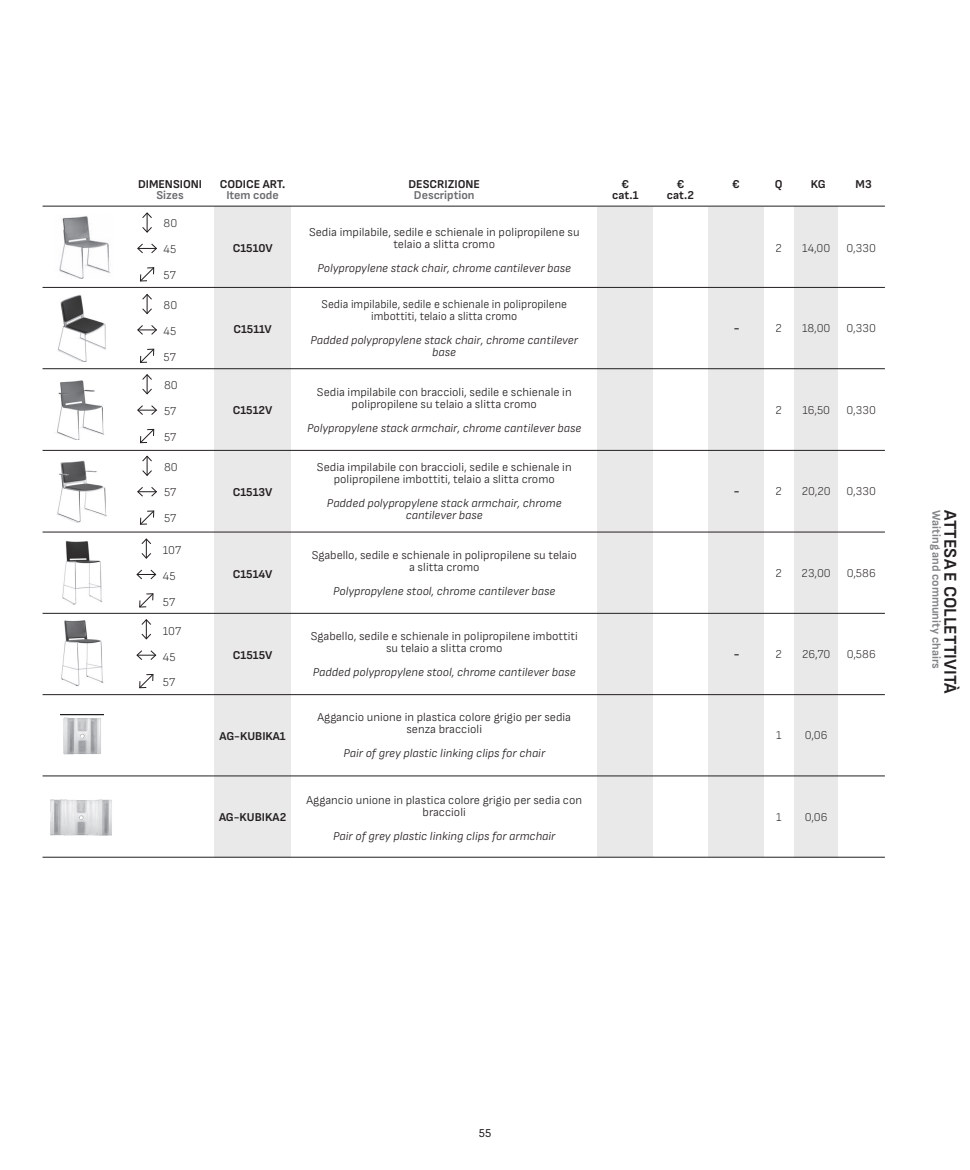
<style>
.page{position:relative;width:970px;height:1170px;background:#fff}
.page>*{position:absolute;margin:0;border:0;box-sizing:border-box;transform-origin:0 0}
.t1{font:700 18px "Sofia Sans";color:#231f20}
.t2{font:300 12px/12px "Sofia Sans";color:#231f20;text-align:center}
.t3{font:italic 300 12px/12px "Sofia Sans";color:#231f20;text-align:center}
.t4{font:300 12px "Sofia Sans";color:#231f20}
.t5{font:700 12px "Sofia Sans";color:#231f20}
.t6{font:300 12px/12px "Sofia Sans";color:#231f20;text-align:center;scale:.96 1}
.t7{font:700 12px "Sofia Sans";color:#808285}
.t8{font:700 12px "Sofia Sans";color:#6c6d70}
.t9{font:12px "Sofia Sans";color:#231f20}
</style>
<div class="page">
<div style="left:708px;top:207px;width:55px;height:649px;background:#e9e9e9"></div>
<div style="left:597px;top:207px;width:56px;height:649px;background:#e9e9e9"></div>
<div style="left:794px;top:206px;width:43px;height:651px;background:#e9e9e9"></div>
<div style="left:214px;top:206px;width:77px;height:651px;background:#e9e9e9"></div>
<hr style="left:43px;top:206px;width:841px;height:1px;background:#231f20">
<hr style="left:43px;top:368px;width:841px;height:1px;background:#231f20">
<hr style="left:43px;top:450px;width:841px;height:1px;background:#231f20">
<hr style="left:43px;top:531px;width:841px;height:1px;background:#231f20">
<hr style="left:43px;top:775px;width:841px;height:1px;background:#231f20">
<hr style="left:43px;top:613px;width:841px;height:1px;background:#231f20">
<hr style="left:43px;top:856px;width:841px;height:1px;background:#231f20">
<hr style="left:43px;top:694px;width:841px;height:1px;background:#231f20">
<hr style="left:43px;top:287px;width:841px;height:1px;background:#231f20">
<svg style="left:137px;top:243px;width:20px;height:10px"></svg>
<svg style="left:142px;top:212px;width:10px;height:21px"></svg>
<svg style="left:140px;top:267px;width:14px;height:14px"></svg>
<svg style="left:137px;top:405px;width:20px;height:10px"></svg>
<svg style="left:142px;top:374px;width:10px;height:20px"></svg>
<svg style="left:140px;top:429px;width:14px;height:14px"></svg>
<svg style="left:137px;top:325px;width:20px;height:10px"></svg>
<svg style="left:142px;top:294px;width:10px;height:20px"></svg>
<svg style="left:140px;top:348px;width:14px;height:15px"></svg>
<svg style="left:137px;top:487px;width:20px;height:9px"></svg>
<svg style="left:142px;top:455px;width:10px;height:21px"></svg>
<svg style="left:140px;top:510px;width:14px;height:14px"></svg>
<svg style="left:136px;top:569px;width:20px;height:10px"></svg>
<svg style="left:136px;top:650px;width:20px;height:10px"></svg>
<svg style="left:141px;top:538px;width:10px;height:20px"></svg>
<svg style="left:141px;top:619px;width:10px;height:20px"></svg>
<svg style="left:139px;top:593px;width:14px;height:14px"></svg>
<svg style="left:139px;top:674px;width:14px;height:14px"></svg>
<img style="left:59px;top:216px;width:51px;height:63px">
<img style="left:57px;top:295px;width:49px;height:67px">
<img style="left:57px;top:380px;width:47px;height:60px">
<img style="left:56px;top:460px;width:51px;height:62px">
<img style="left:62px;top:541px;width:41px;height:64px">
<img style="left:61px;top:620px;width:43px;height:67px">
<img style="left:60px;top:714px;width:44px;height:41px">
<img style="left:50px;top:799px;width:62px;height:37px">
<p class="t5" style="left:138px;top:177px;width:66px">DIMENSIONI</p>
<p class="t5" style="left:732px;top:177px;width:9px">€</p>
<p class="t8" style="left:156px;top:187px;width:29px">Sizes</p>
<p class="t5" style="left:220px;top:177px;width:67px">CODICE ART.</p>
<p class="t8" style="left:226px;top:187px;width:54px">Item code</p>
<p class="t5" style="left:408px;top:177px;width:73px">DESCRIZIONE</p>
<p class="t8" style="left:414px;top:187px;width:62px">Description</p>
<p class="t5" style="left:621px;top:177px;width:9px">€</p>
<p class="t5" style="left:612px;top:187px;width:28px">cat.1</p>
<p class="t5" style="left:676px;top:177px;width:9px">€</p>
<p class="t5" style="left:667px;top:187px;width:29px">cat.2</p>
<p class="t4" style="left:164px;top:216px;width:15px">80</p>
<p class="t4" style="left:164px;top:242px;width:14px">45</p>
<p class="t5" style="left:233px;top:241px;width:41px">C1510V</p>
<p class="t4" style="left:164px;top:268px;width:14px">57</p>
<p class="t2" style="left:309px;top:226px;width:272px">Sedia impilabile, sedile e schienale in polipropilene su</p>
<p class="t2" style="left:393px;top:238px;width:103px">telaio a slitta cromo</p>
<p class="t3" style="left:317px;top:262px;width:255px">Polypropylene stack chair, chrome cantilever base</p>
<p class="t5" style="left:774px;top:177px;width:9px">Q</p>
<p class="t5" style="left:810px;top:177px;width:16px">KG</p>
<p class="t5" style="left:855px;top:177px;width:18px">M3</p>
<p class="t4" style="left:775px;top:241px;width:8px">2</p>
<p class="t4" style="left:802px;top:241px;width:30px">14,00</p>
<p class="t4" style="left:846px;top:241px;width:31px">0,330</p>
<p class="t4" style="left:164px;top:298px;width:15px">80</p>
<p class="t4" style="left:164px;top:324px;width:14px">45</p>
<p class="t4" style="left:164px;top:350px;width:14px">57</p>
<p class="t4" style="left:164px;top:378px;width:15px">80</p>
<p class="t4" style="left:164px;top:404px;width:14px">57</p>
<p class="t4" style="left:164px;top:430px;width:14px">57</p>
<p class="t4" style="left:164px;top:460px;width:15px">80</p>
<p class="t4" style="left:164px;top:485px;width:14px">57</p>
<p class="t4" style="left:164px;top:511px;width:14px">57</p>
<p class="t4" style="left:163px;top:543px;width:20px">107</p>
<p class="t4" style="left:163px;top:569px;width:14px">45</p>
<p class="t4" style="left:163px;top:595px;width:14px">57</p>
<p class="t4" style="left:163px;top:624px;width:20px">107</p>
<p class="t4" style="left:163px;top:649px;width:14px">45</p>
<p class="t4" style="left:163px;top:675px;width:14px">57</p>
<p class="t5" style="left:233px;top:322px;width:40px">C1511V</p>
<p class="t5" style="left:233px;top:403px;width:41px">C1512V</p>
<p class="t5" style="left:233px;top:485px;width:41px">C1513V</p>
<p class="t5" style="left:233px;top:566px;width:41px">C1514V</p>
<p class="t5" style="left:233px;top:648px;width:41px">C1515V</p>
<p class="t5" style="left:219px;top:729px;width:68px">AG-KUBIKA1</p>
<p class="t5" style="left:219px;top:810px;width:69px">AG-KUBIKA2</p>
<p class="t6" style="left:321px;top:298px;width:257px">Sedia impilabile, sedile e schienale in polipropilene imbottiti, telaio a slitta cromo</p>
<p class="t3" style="left:310px;top:334px;width:269px">Padded polypropylene stack chair, chrome cantilever base</p>
<p class="t2" style="left:317px;top:386px;width:256px">Sedia impilabile con braccioli, sedile e schienale in polipropilene su telaio a slitta cromo</p>
<p class="t3" style="left:307px;top:422px;width:276px">Polypropylene stack armchair, chrome cantilever base</p>
<p class="t2" style="left:317px;top:461px;width:256px">Sedia impilabile con braccioli, sedile e schienale in polipropilene imbottiti, telaio a slitta cromo</p>
<p class="t3" style="left:327px;top:497px;width:236px">Padded polypropylene stack armchair, chrome cantilever base</p>
<p class="t2" style="left:312px;top:548px;width:267px">Sgabello, sedile e schienale in polipropilene su telaio</p>
<p class="t2" style="left:409px;top:560px;width:72px">a slitta cromo</p>
<p class="t3" style="left:333px;top:584px;width:224px">Polypropylene stool, chrome cantilever base</p>
<p class="t2" style="left:311px;top:630px;width:268px">Sgabello, sedile e schienale in polipropilene imbottiti su telaio a slitta cromo</p>
<p class="t3" style="left:313px;top:666px;width:264px">Padded polypropylene stool, chrome cantilever base</p>
<p class="t2" style="left:317px;top:711px;width:255px">Aggancio unione in plastica colore grigio per sedia senza braccioli</p>
<p class="t3" style="left:343px;top:747px;width:203px">Pair of grey plastic linking clips for chair</p>
<p class="t2" style="left:306px;top:793px;width:277px">Aggancio unione in plastica colore grigio per sedia con braccioli</p>
<p class="t3" style="left:333px;top:829px;width:224px">Pair of grey plastic linking clips for armchair</p>
<p class="t5" style="left:733px;top:321px;width:7px">-</p>
<p class="t4" style="left:775px;top:321px;width:8px">2</p>
<p class="t4" style="left:802px;top:321px;width:30px">18,00</p>
<p class="t4" style="left:846px;top:321px;width:31px">0,330</p>
<p class="t4" style="left:775px;top:403px;width:8px">2</p>
<p class="t4" style="left:802px;top:403px;width:29px">16,50</p>
<p class="t4" style="left:846px;top:403px;width:31px">0,330</p>
<p class="t5" style="left:733px;top:484px;width:7px">-</p>
<p class="t4" style="left:775px;top:484px;width:8px">2</p>
<p class="t4" style="left:801px;top:484px;width:30px">20,20</p>
<p class="t4" style="left:846px;top:484px;width:31px">0,330</p>
<p class="t4" style="left:775px;top:566px;width:8px">2</p>
<p class="t4" style="left:801px;top:566px;width:31px">23,00</p>
<p class="t4" style="left:846px;top:566px;width:31px">0,586</p>
<p class="t5" style="left:733px;top:647px;width:7px">-</p>
<p class="t4" style="left:775px;top:647px;width:8px">2</p>
<p class="t4" style="left:802px;top:647px;width:30px">26,70</p>
<p class="t4" style="left:846px;top:647px;width:31px">0,586</p>
<p class="t4" style="left:776px;top:728px;width:7px">1</p>
<p class="t4" style="left:804px;top:728px;width:24px">0,06</p>
<p class="t4" style="left:776px;top:810px;width:7px">1</p>
<p class="t4" style="left:804px;top:810px;width:24px">0,06</p>
<p class="t7" style="left:943px;top:510px;width:160px;rotate:90deg">Waiting and community chairs</p>
<h1 class="t1" style="left:960px;top:510px;width:185px;rotate:90deg">ATTESA E COLLETTIVITÀ</h1>
<p class="t9" style="left:478px;top:1126px;width:14px">55</p>
</div>
